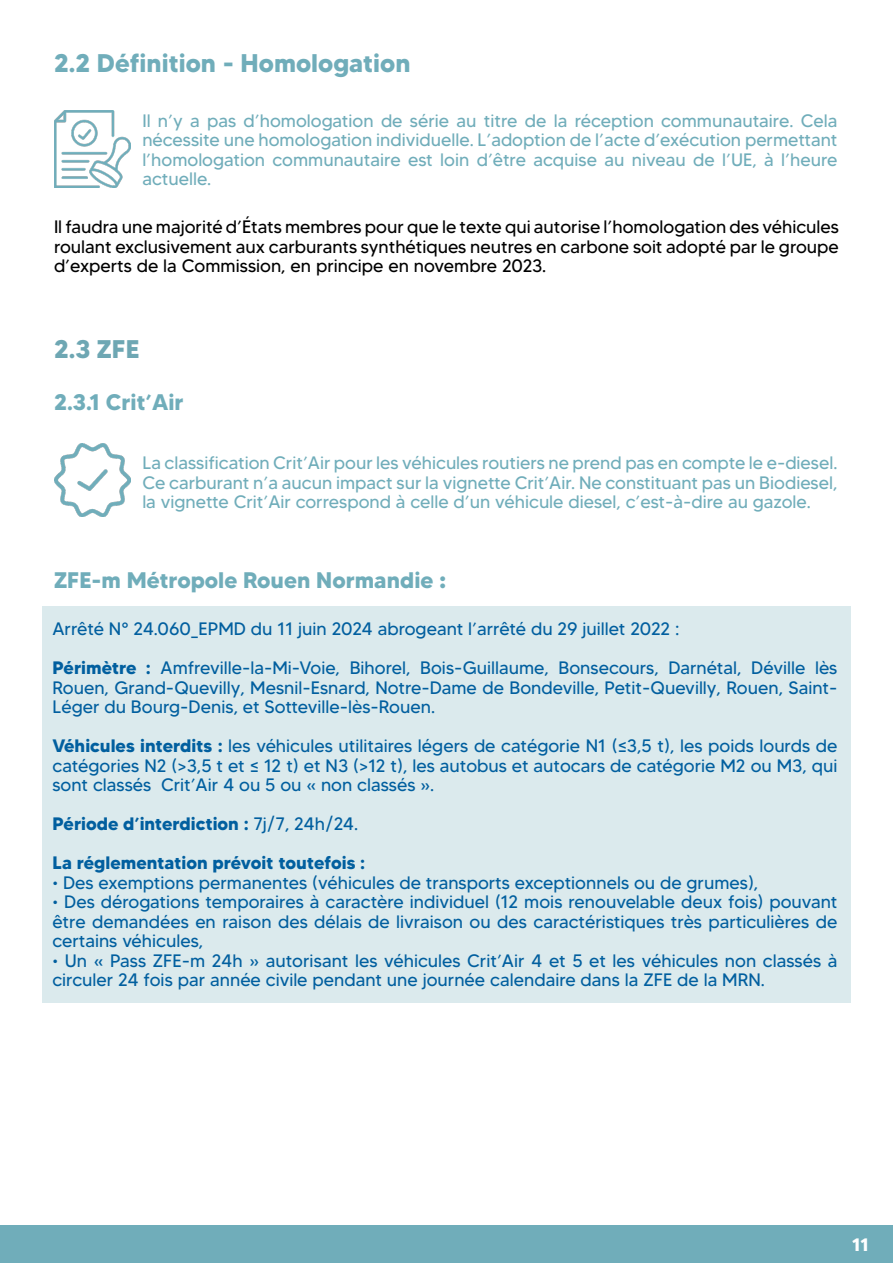
<style>
.page{position:relative;width:893px;height:1263px;background:#fff}
.page>*{position:absolute;margin:0;border:0;box-sizing:border-box;transform-origin:0 0}
.t1{font:700 25.5px "MADETOMMY";color:#70adba}
.t2{font:700 25.5px "MADETOMMY";color:#6ea7b3}
.t3{font:700 22.5px "MADETOMMY";color:#70adba}
.t4{font:18px/19.5px "MADETOMMY";color:#015f9f}
.t5{font:18px/19.5px "MADETOMMY";color:#70adba;text-align:justify}
.t6{font:18px/19.5px "MADETOMMY";color:#000;text-align:justify}
.t7{font:700 18px/39px "MADETOMMY";color:#015f9f}
.t8{font:700 18px "MADETOMMY";color:#fff}
.s1{font-weight:900}
.s2{font-weight:700}
.s3{font-weight:400}
</style>
<div class="page">
<div style="left:0;top:1225px;width:893px;height:38px;background:#70adba"></div>
<div style="left:42px;top:607px;width:809px;height:396px;background:#dbeaed"></div>
<img style="left:54px;top:111px;width:77px;height:77px">
<img style="left:54px;top:443px;width:77px;height:73px">
<h1 class="t1" style="left:54px;top:47px;width:358px">2.2 Définition - Homologation</h1>
<p class="t5" style="left:142px;top:110px;width:697px">Il n’y a pas d’homologation de série au titre de la réception communautaire. Cela nécessite une homologation individuelle. L’adoption de l’acte d’exécution permettant l’homologation communautaire est loin d’être acquise au niveau de l’UE, à l’heure actuelle.</p>
<p class="t6" style="left:54px;top:217px;width:786px">Il faudra une majorité d’États membres pour que le texte qui autorise l’homologation des véhicules roulant exclusivement aux carburants synthétiques neutres en carbone soit adopté par le groupe d’experts de la Commission, en principe en novembre 2023.</p>
<h1 class="t2" style="left:54px;top:333px;width:87px">2.3 ZFE</h1>
<p class="t3" style="left:54px;top:389px;width:131px">2.3.1 Crit’Air</p>
<p class="t5" style="left:142px;top:453px;width:697px">La classification Crit’Air pour les véhicules routiers ne prend pas en compte le e-diesel.<br>Ce carburant n’a aucun impact sur la vignette Crit’Air. Ne constituant pas un Biodiesel, la vignette Crit’Air correspond à celle d’un véhicule diesel, c’est-à-dire au gazole.</p>
<p class="t3" style="left:54px;top:566px;width:394px">ZFE-m Métropole Rouen Normandie <span class="s1">:</span></p>
<p class="t4" style="left:52px;top:609px;width:786px;line-height:39px">Arrêté N° 24.060_EPMD du 11 juin 2024 abrogeant l’arrêté du 29 juillet 2022 :<br><span class="s2">Périmètre :</span> Amfreville-la-Mi-Voie, Bihorel, Bois-Guillaume, Bonsecours, Darnétal, Déville lès</p>
<p class="t4" style="left:52px;top:678px;width:786px">Rouen, Grand-Quevilly, Mesnil-Esnard, Notre-Dame de Bondeville, Petit-Quevilly, Rouen, Saint-<br>Léger du Bourg-Denis, et Sotteville-lès-Rouen.</p>
<p class="t4" style="left:52px;top:736px;width:786px;text-align:justify"><span class="s2">Véhicules interdits :</span> les véhicules utilitaires légers de catégorie N1 (≤3,5 t), les poids lourds de catégories N2 (&gt;3,5 t et ≤ 12 t) et N3 (&gt;12 t), les autobus et autocars de catégorie M2 ou M3, qui sont classés Crit’Air 4 ou 5 ou « non classés ».</p>
<p class="t7" style="left:52px;top:804px;width:314px">Période d’interdiction : <span class="s3">7j/7, 24h/24.<br></span>La réglementation prévoit toutefois :</p>
<p class="t4" style="left:52px;top:873px;width:707px">• Des exemptions permanentes (véhicules de transports exceptionnels ou de grumes),</p>
<p class="t4" style="left:52px;top:892px;width:786px;text-align:justify">• Des dérogations temporaires à caractère individuel (12 mois renouvelable deux fois) pouvant être demandées en raison des délais de livraison ou des caractéristiques très particulières de certains véhicules,</p>
<p class="t4" style="left:52px;top:950px;width:786px">• Un « Pass ZFE-m 24h » autorisant les véhicules Crit’Air 4 et 5 et les véhicules non classés à circuler 24 fois par année civile pendant une journée calendaire dans la ZFE de la MRN.</p>
<p class="t8" style="left:852px;top:1233px;width:18px">11</p>
</div>
